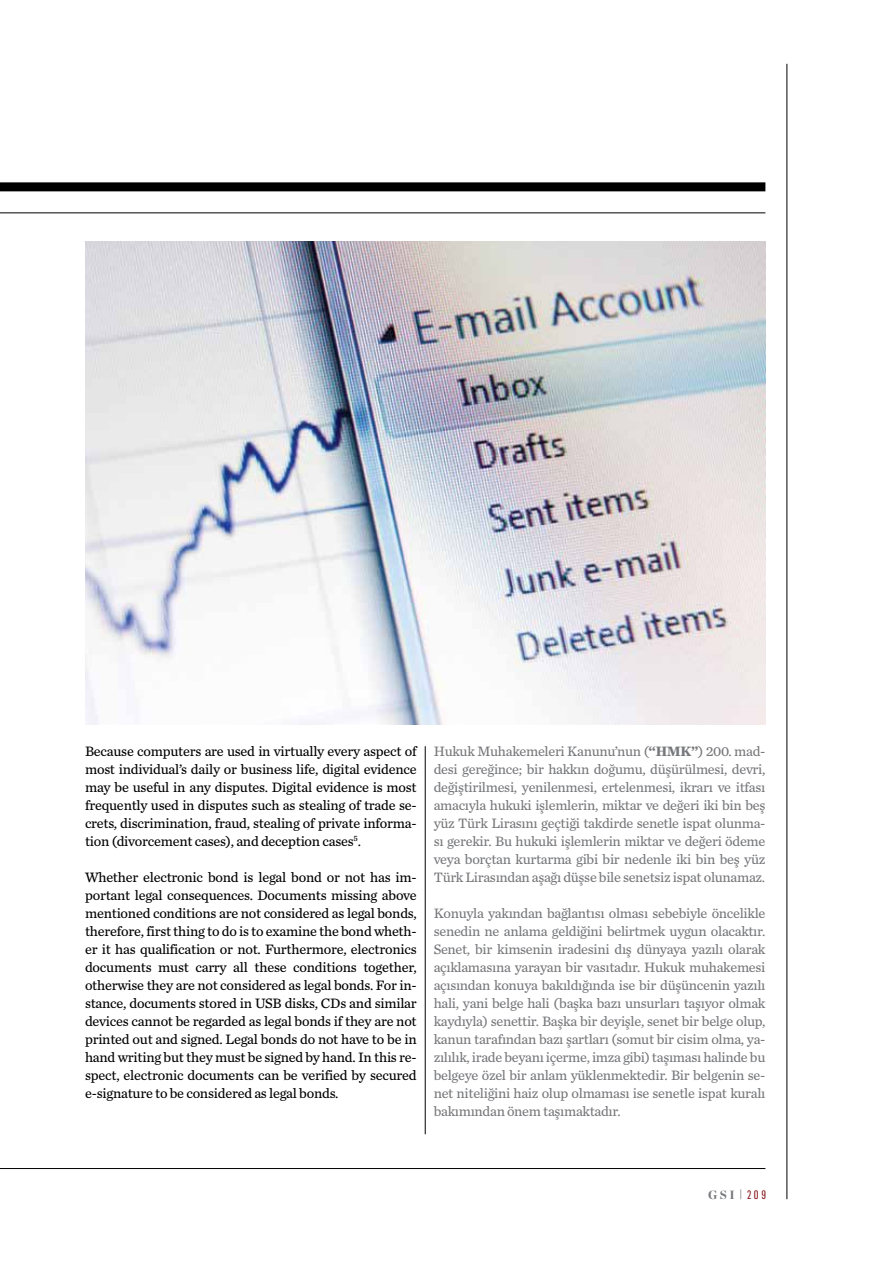
<style>
.page{position:relative;width:893px;height:1263px;background:#fff}
.page>*{position:absolute;margin:0;border:0;box-sizing:border-box;transform-origin:0 0}
.t1{font:14.25px/18px "Chronicle Text G3";letter-spacing:-.02em;color:#77787b;text-align:justify}
.t2{font:14.25px/18px "Chronicle Text G3";letter-spacing:-.015em;color:#000;text-align:justify}
.t3{font:900 12px "Chronicle Display";color:#77787b}
.s1{font-weight:700}
.s2{font-family:"Flama Condensed Basic";font-weight:400}
.s3{font-family:"Flama Condensed Basic";font-weight:400;color:#87171a}
</style>
<div class="page">
<div style="left:0;top:182px;width:765px;height:9px;background:#000"></div>
<hr style="left:0;top:213px;width:765px;height:1px;background:#000">
<hr style="left:787px;top:64px;width:1px;height:1135px;background:#000">
<hr style="left:0;top:1168px;width:765px;height:1px;background:#000">
<hr style="left:425px;top:746px;width:1px;height:388px;background:#000">
<img style="left:85px;top:242px;width:680px;height:483px">
<p class="t2" style="left:85px;top:741px;width:333px">Because computers are used in virtually every aspect of most individual’s daily or business life, digital evidence may be useful in any disputes. Digital evidence is most frequently used in disputes such as stealing of trade se&shy;crets, discrimination, fraud, stealing of private informa&shy;tion (divorcement cases), and deception cases<sup>5</sup>.</p>
<p class="t2" style="left:85px;top:867px;width:333px">Whether electronic bond is legal bond or not has im&shy;portant legal consequences. Documents missing above mentioned conditions are not considered as legal bonds, therefore, first thing to do is to examine the bond wheth&shy;er it has qualification or not. Furthermore, electronics documents must carry all these conditions together, otherwise they are not considered as legal bonds. For in&shy;stance, documents stored in USB disks, CDs and similar devices cannot be regarded as legal bonds if they are not printed out and signed. Legal bonds do not have to be in hand writing but they must be signed by hand. In this re&shy;spect, electronic documents can be verified by secured e-signature to be considered as legal bonds.</p>
<p class="t1" style="left:434px;top:741px;width:333px;text-indent:257px"><span class="s1">”</span>) 200. mad&shy;desi gereğince; bir hakkın doğumu, düşürülmesi, devri, değiştirilmesi, yenilenmesi, ertelenmesi, ikrarı ve itfası amacıyla hukuki işlemlerin, miktar ve değeri iki bin beş yüz Türk Lirasını geçtiği takdirde senetle ispat olunma&shy;sı gerekir. Bu hukuki işlemlerin miktar ve değeri ödeme veya borçtan kurtarma gibi bir nedenle iki bin beş yüz Türk Lirasından aşağı düşse bile senetsiz ispat olunamaz.</p>
<p class="t1" style="left:434px;top:903px;width:333px">Konuyla yakından bağlantısı olması sebebiyle öncelikle senedin ne anlama geldiğini belirtmek uygun olacaktır.<br>Senet, bir kimsenin iradesini dış dünyaya yazılı olarak açıklamasına yarayan bir vasıtadır. Hukuk muhakemesi açısından konuya bakıldığında ise bir düşüncenin yazılı hali, yani belge hali (başka bazı unsurları taşıyor olmak kaydıyla) senettir. Başka bir deyişle, senet bir belge olup, kanun tarafından bazı şartları (somut bir cisim olma, ya&shy;zılılık, irade beyanı içerme, imza gibi) taşıması halinde bu belgeye özel bir anlam yüklenmektedir. Bir belgenin se&shy;net niteliğini haiz olup olmaması ise senetle ispat kuralı bakımından önem taşımaktadır.</p>
<p class="t1" style="left:434px;top:741px;width:235px">Hukuk Muhakemeleri Kanunu’nun (<span class="s1">“HMK</span></p>
<p class="t3" style="left:708px;top:1185px;width:59px">gsi <span class="s2">|</span> <span class="s3">209</span></p>
</div>
